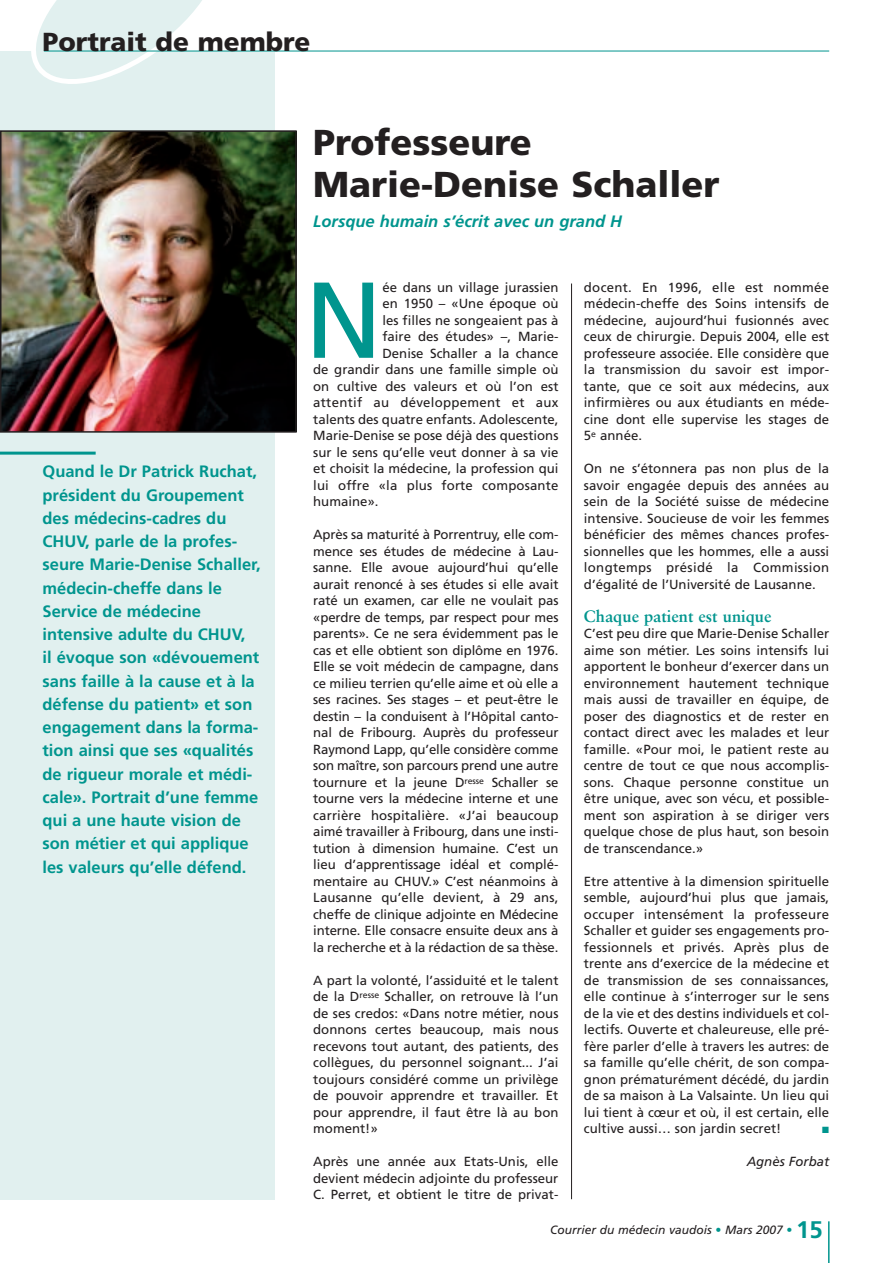
<style>
.page{position:relative;width:893px;height:1263px;background:#fff}
.page>*{position:absolute;margin:0;border:0;box-sizing:border-box;transform-origin:0 0}
.t1{font:107.7px "Frutiger";color:#00958e}
.t2{font:900 36px/42px "Frutiger";color:#231f20}
.t3{font:900 26.1px "Frutiger";color:#231f20}
.t4{font:700 16.5px/23.2px "Frutiger";color:#00958e}
.t5{font:italic 700 16.5px "Frutiger";color:#00958e}
.t6{font:700 16.5px "Sabon";color:#00958e}
.t7{font:13.2px/16.5px "Frutiger";color:#231f20;text-align:justify}
.t8{font:13.2px "Frutiger";letter-spacing:.02em;color:#231f20}
.t9{font:italic 13.2px "Frutiger";color:#231f20}
.t10{font:italic 12px "Frutiger";color:#231f20}
.t11{font:9px "Zapf Dingbats";color:#00958e}
.s1{font-weight:700;font-style:normal;color:#00958e}
.s2{font-weight:700;font-style:normal;font-size:24px;color:#00958e}
</style>
<div class="page">
<hr style="left:828px;top:1221px;width:2px;height:42px;background:#00958e">
<div style="left:0;top:51px;width:275px;height:1148px;background:#e1f0ef"></div>
<hr style="left:0;top:452px;width:96px;height:3px;background:#00958e">
<hr style="left:571px;top:283px;width:1px;height:916px;background:#231f20">
<svg style="left:31px;top:0;width:203px;height:83px"></svg>
<hr style="left:44px;top:51px;width:785px;height:1px;background:#00958e">
<img style="left:3px;top:133px;width:291px;height:297px">
<div style="left:0;top:130px;width:297px;height:303px;border:2px solid #231f20"></div>
<hr style="left:0;top:0;width:1px;height:1263px;background:#fff">
<h3 class="t3" style="left:43px;top:31px;width:269px">Portrait de membre</h3>
<p class="t4" style="left:43px;top:461px;width:220px">Quand le Dr Patrick Ruchat, président du Groupement des médecins-cadres du<br>CHUV, parle de la profes&shy;seure Marie-Denise Schaller, médecin-cheffe dans le<br>Service de médecine intensive adulte du CHUV,<br>il évoque son «dévouement sans faille à la cause et à la défense du patient» et son engagement dans la forma&shy;tion ainsi que ses «qualités de rigueur morale et médi&shy;cale». Portrait d’une femme qui a une haute vision de son métier et qui applique les valeurs qu’elle défend.</p>
<h2 class="t2" style="left:313px;top:124px;width:408px">Professeure<br>Marie-Denise Schaller</h2>
<p class="t5" style="left:313px;top:214px;width:310px">Lorsque humain s’écrit avec un grand H</p>
<h1 class="t1" style="left:305px;top:277px;width:79px">N</h1>
<p class="t7" style="left:382px;top:280px;width:178px">ée dans un village jurassien</p>
<p class="t7" style="left:382px;top:296px;width:178px">en 1950 – «Une époque où</p>
<p class="t7" style="left:382px;top:313px;width:178px">les filles ne songeaient pas à</p>
<p class="t7" style="left:382px;top:329px;width:178px">faire des études» –, Marie-</p>
<p class="t7" style="left:382px;top:346px;width:178px">Denise Schaller a la chance</p>
<p class="t7" style="left:313px;top:362px;width:247px">de grandir dans une famille simple où</p>
<p class="t7" style="left:313px;top:379px;width:247px">on cultive des valeurs et où l’on est</p>
<p class="t8" style="left:313px;top:397px;width:247px">attentif au développement et aux</p>
<p class="t7" style="left:313px;top:412px;width:247px">talents des quatre enfants. Adolescente,</p>
<p class="t7" style="left:313px;top:428px;width:247px">Marie-Denise se pose déjà des questions</p>
<p class="t7" style="left:313px;top:445px;width:247px">sur le sens qu’elle veut donner à sa vie</p>
<p class="t7" style="left:313px;top:461px;width:247px">et choisit la médecine, la profession qui</p>
<p class="t7" style="left:313px;top:478px;width:247px">lui offre «la plus forte composante</p>
<p class="t7" style="left:313px;top:494px;width:67px">humaine».</p>
<p class="t7" style="left:313px;top:527px;width:247px">Après sa maturité à Porrentruy, elle com&shy;mence ses études de médecine à Lau&shy;sanne. Elle avoue aujourd’hui qu’elle aurait renoncé à ses études si elle avait raté un examen, car elle ne voulait pas «perdre de temps, par respect pour mes parents». Ce ne sera évidemment pas le cas et elle obtient son diplôme en 1976.<br>Elle se voit médecin de campagne, dans ce milieu terrien qu’elle aime et où elle a ses racines. Ses stages – et peut-être le destin – la conduisent à l’Hôpital canto&shy;nal de Fribourg. Auprès du professeur Raymond Lapp, qu’elle considère comme son maître, son parcours prend une autre tournure et la jeune D<sup>resse</sup> Schaller se tourne vers la médecine interne et une carrière hospitalière. «J’ai beaucoup aimé travailler à Fribourg, dans une insti&shy;tution à dimension humaine. C’est un lieu d’apprentissage idéal et complé&shy;mentaire au CHUV.» C’est néanmoins à Lausanne qu’elle devient, à 29 ans, cheffe de clinique adjointe en Médecine interne. Elle consacre ensuite deux ans à la recherche et à la rédaction de sa thèse.</p>
<p class="t7" style="left:313px;top:973px;width:247px">A part la volonté, l’assiduité et le talent de la D<sup>resse</sup> Schaller, on retrouve là l’un de ses credos: «Dans notre métier, nous donnons certes beaucoup, mais nous recevons tout autant, des patients, des collègues, du personnel soignant... J’ai toujours considéré comme un privilège de pouvoir apprendre et travailler. Et pour apprendre, il faut être là au bon moment!»</p>
<p class="t7" style="left:313px;top:1154px;width:247px">Après une année aux Etats-Unis, elle devient médecin adjointe du professeur C. Perret, et obtient le titre de privat-</p>
<p class="t7" style="left:584px;top:280px;width:247px">docent. En 1996, elle est nommée médecin-cheffe des Soins intensifs de médecine, aujourd’hui fusionnés avec ceux de chirurgie. Depuis 2004, elle est professeure associée. Elle considère que la transmission du savoir est impor&shy;tante, que ce soit aux médecins, aux infirmières ou aux étudiants en méde&shy;cine dont elle supervise les stages de 5<sup>e</sup> année.</p>
<p class="t7" style="left:584px;top:461px;width:247px">On ne s’étonnera pas non plus de la savoir engagée depuis des années au sein de la Société suisse de médecine intensive. Soucieuse de voir les femmes bénéficier des mêmes chances profes&shy;sionnelles que les hommes, elle a aussi longtemps présidé la Commission d’égalité de l’Université de Lausanne.</p>
<p class="t6" style="left:584px;top:609px;width:189px">Chaque patient est unique</p>
<p class="t7" style="left:584px;top:626px;width:247px">C’est peu dire que Marie-Denise Schaller aime son métier. Les soins intensifs lui apportent le bonheur d’exercer dans un environnement hautement technique mais aussi de travailler en équipe, de poser des diagnostics et de rester en contact direct avec les malades et leur famille. «Pour moi, le patient reste au centre de tout ce que nous accomplis&shy;sons. Chaque personne constitue un être unique, avec son vécu, et possible&shy;ment son aspiration à se diriger vers quelque chose de plus haut, son besoin de transcendance.»</p>
<p class="t7" style="left:584px;top:874px;width:247px">Etre attentive à la dimension spirituelle semble, aujourd’hui plus que jamais, occuper intensément la professeure Schaller et guider ses engagements pro&shy;fessionnels et privés. Après plus de trente ans d’exercice de la médecine et de transmission de ses connaissances, elle continue à s’interroger sur le sens de la vie et des destins individuels et col&shy;lectifs. Ouverte et chaleureuse, elle pré&shy;fère parler d’elle à travers les autres: de sa famille qu’elle chérit, de son compa&shy;gnon prématurément décédé, du jardin de sa maison à La Valsainte. Un lieu qui lui tient à cœur et où, il est certain, elle cultive aussi… son jardin secret!</p>
<p class="t11" style="left:822px;top:1125px;width:8px">■</p>
<p class="t9" style="left:747px;top:1156px;width:84px">Agnès Forbat</p>
<p class="t10" style="left:550px;top:1225px;width:274px">Courrier du médecin vaudois <span class="s1">•</span> Mars 2007 <span class="s1">•</span> <span class="s2">15</span></p>
</div>
